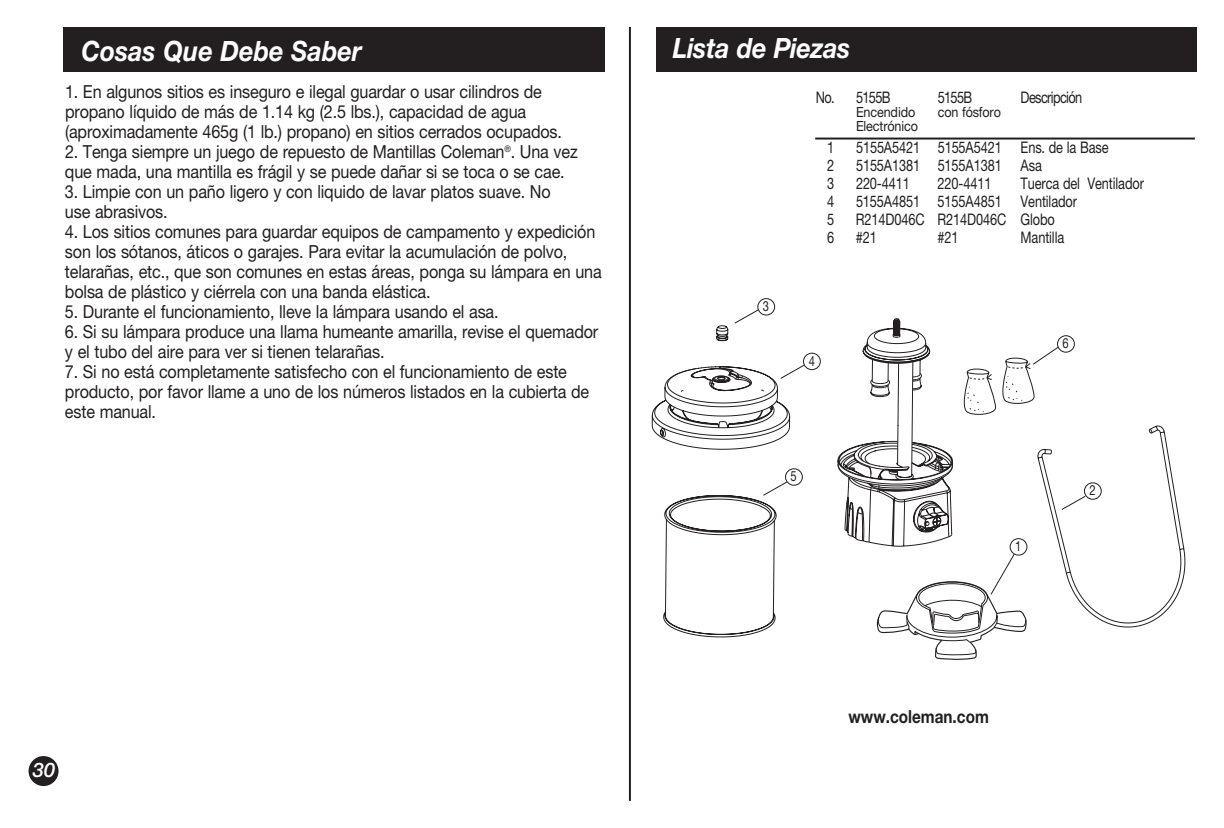
<style>
.page{position:relative;width:1224px;height:828px;background:#fff}
.page>*{position:absolute;margin:0;border:0;box-sizing:border-box;transform-origin:0 0}
.t1{font:italic 700 28px "Helvetica Neue LT Std";color:#fff;scale:.9 1}
.t2{font:italic 500 20px "Helvetica Neue LT Std";color:#fff}
.t3{font:18px/20px "Helvetica Neue LT Std";letter-spacing:-.01em;color:#231f20;scale:.9 1}
.t4{font:700 18px "Helvetica Neue LT Std";color:#231f20;scale:.85 1}
.t5{font:16px "Helvetica Neue LT Std";letter-spacing:-.01em;color:#231f20;scale:.8 1}
.t6{font:16px "Helvetica Neue LT Std";letter-spacing:-.05em;color:#231f20;scale:.8 1}
.t7{font:14px "Helvetica Neue LT Std";letter-spacing:-.01em;color:#231f20;scale:.9 1}
.t8{font:14px "Helvetica Neue LT Std";letter-spacing:-.01em;color:#231f20;scale:.8 1}
</style>
<div class="page">
<hr style="left:815px;top:138px;width:380px;height:2px;background:#231f20">
<div style="left:29px;top:756px;width:30px;height:30px;background:#231f20;border-radius:50%"></div>
<div style="left:656px;top:27px;width:541px;height:45px;background:#231f20"></div>
<hr style="left:629px;top:27px;width:2px;height:774px;background:#231f20">
<div style="left:63px;top:27px;width:541px;height:45px;background:#231f20"></div>
<svg style="left:963px;top:371px;width:222px;height:256px"></svg>
<div style="left:1084px;top:482px;width:18px;height:18px;border:1px solid #231f20;border-radius:50%"></div>
<div style="left:757px;top:298px;width:18px;height:17px;border:1px solid #231f20;border-radius:50%"></div>
<div style="left:1057px;top:335px;width:18px;height:18px;border:1px solid #231f20;border-radius:50%"></div>
<svg style="left:652px;top:309px;width:301px;height:238px"></svg>
<svg style="left:1061px;top:495px;width:26px;height:16px"></svg>
<svg style="left:967px;top:346px;width:93px;height:67px"></svg>
<div style="left:1010px;top:538px;width:17px;height:17px;border:1px solid #231f20;border-radius:50%"></div>
<svg style="left:877px;top:553px;width:150px;height:107px"></svg>
<h1 class="t1" style="left:81px;top:34px;width:313px">Cosas Que Debe Saber</h1>
<h1 class="t1" style="left:673px;top:31px;width:199px">Lista de Piezas</h1>
<p class="t3" style="left:65px;top:81px;width:554px">1. En algunos sitios es inseguro e ilegal guardar o usar cilindros de propano líquido de más de 1.14 kg (2.5 lbs.), capacidad de agua (aproximadamente 465g (1 lb.) propano) en sitios cerrados ocupados.</p>
<p class="t3" style="left:65px;top:141px;width:571px">2. Tenga siempre un juego de repuesto de Mantillas Coleman<sup>®</sup>. Una vez que mada, una mantilla es frágil y se puede dañar si se toca o se cae.</p>
<p class="t3" style="left:65px;top:181px;width:541px">3. Limpie con un paño ligero y con liquido de lavar platos suave. No use abrasivos.</p>
<p class="t3" style="left:65px;top:221px;width:598px">4. Los sitios comunes para guardar equipos de campamento y expedición son los sótanos, áticos o garajes. Para evitar la acumulación de polvo, telarañas, etc., que son comunes en estas áreas, ponga su lámpara en una bolsa de plástico y ciérrela con una banda elástica.</p>
<p class="t3" style="left:65px;top:301px;width:483px">5. Durante el funcionamiento, lleve la lámpara usando el asa.</p>
<p class="t3" style="left:65px;top:321px;width:594px">6. Si su lámpara produce una llama humeante amarilla, revise el quemador y el tubo del aire para ver si tienen telarañas.</p>
<p class="t3" style="left:65px;top:361px;width:584px">7. Si no está completamente satisfecho con el funcionamiento de este producto, por favor llame a uno de los números listados en la cubierta de este manual.</p>
<p class="t5" style="left:816px;top:88px;width:95px">No. 5155B</p>
<p class="t5" style="left:938px;top:88px;width:45px">5155B</p>
<p class="t6" style="left:1021px;top:88px;width:79px">Descripción</p>
<p class="t7" style="left:856px;top:104px;width:67px">Encendido</p>
<p class="t7" style="left:938px;top:104px;width:72px">con fósforo</p>
<p class="t7" style="left:856px;top:118px;width:70px">Electrónico</p>
<p class="t5" style="left:827px;top:138px;width:10px">1</p>
<p class="t5" style="left:856px;top:138px;width:317px">5155A5421 5155A5421 Ens. de la Base</p>
<p class="t5" style="left:827px;top:156px;width:10px">2</p>
<p class="t5" style="left:856px;top:156px;width:234px">5155A1381 5155A1381 Asa</p>
<p class="t5" style="left:827px;top:174px;width:10px">3</p>
<p class="t5" style="left:856px;top:174px;width:69px">220-4411</p>
<p class="t5" style="left:938px;top:174px;width:69px">220-4411</p>
<p class="t5" style="left:1021px;top:174px;width:156px">Tuerca del Ventilador</p>
<p class="t5" style="left:827px;top:192px;width:10px">4</p>
<p class="t5" style="left:856px;top:192px;width:278px">5155A4851 5155A4851 Ventilador</p>
<p class="t5" style="left:827px;top:210px;width:10px">5</p>
<p class="t5" style="left:856px;top:210px;width:250px">R214D046C R214D046C Globo</p>
<p class="t5" style="left:827px;top:228px;width:10px">6</p>
<p class="t5" style="left:856px;top:228px;width:28px">#21</p>
<p class="t5" style="left:938px;top:228px;width:28px">#21</p>
<p class="t5" style="left:1021px;top:228px;width:56px">Mantilla</p>
<p class="t8" style="left:763px;top:298px;width:9px">3</p>
<p class="t8" style="left:1062px;top:335px;width:9px">6</p>
<p class="t8" style="left:809px;top:352px;width:9px">4</p>
<p class="t8" style="left:790px;top:468px;width:9px">5</p>
<p class="t8" style="left:1015px;top:538px;width:9px">1</p>
<p class="t8" style="left:1090px;top:482px;width:9px">2</p>
<p class="t2" style="left:33px;top:758px;width:24px">30</p>
<p class="t4" style="left:848px;top:706px;width:167px">www.coleman.com</p>
</div>
